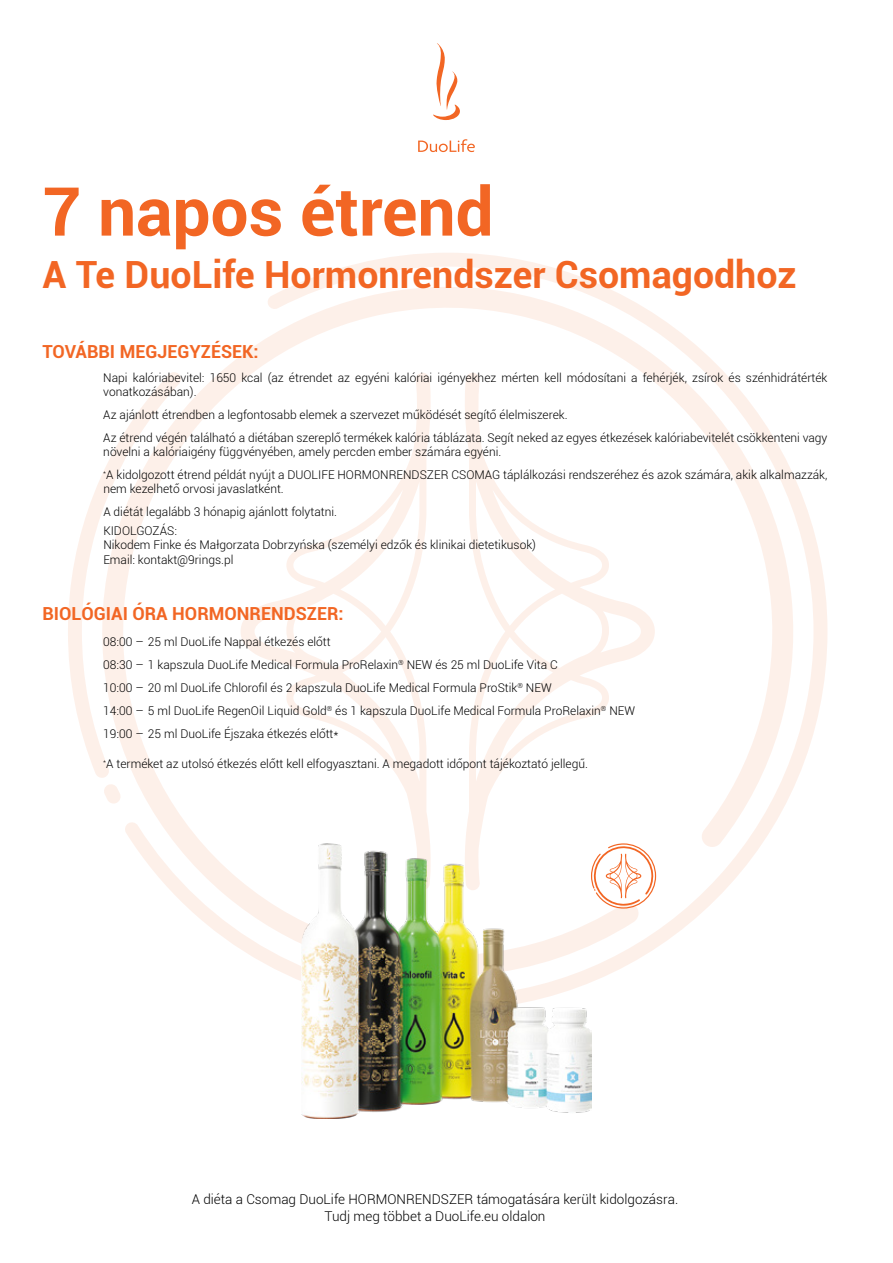
<style>
.page{position:relative;width:893px;height:1263px;background:#fff}
.page>*{position:absolute;margin:0;border:0;box-sizing:border-box;transform-origin:0 0}
.t1{font:700 67.5px "Roboto";color:#f26624}
.t2{font:700 37.5px "Roboto";color:#f26624}
.t3{font:700 18px "Roboto";color:#f26624}
.t4{font:300 13.5px/16.2px "Roboto";color:#000;text-align:center}
.t5{font:300 12px/23px "Roboto";color:#000}
</style>
<div class="page">
<svg style="left:68px;top:253px;width:759px;height:729px"></svg>
<svg style="left:418px;top:139px;width:57px;height:13px"></svg>
<svg style="left:433px;top:43px;width:27px;height:77px"></svg>
<svg style="left:592px;top:843px;width:64px;height:65px"></svg>
<img style="left:301px;top:843px;width:291px;height:276px">
<h1 class="t1" style="left:43px;top:164px;width:453px">7 napos étrend</h1>
<h2 class="t2" style="left:43px;top:249px;width:756px">A Te DuoLife Hormonrendszer Csomagodhoz</h2>
<h3 class="t3" style="left:43px;top:339px;width:218px">TOVÁBBI MEGJEGYZÉSEK:</h3>
<p class="t5" style="left:103px;top:370px;width:726px;line-height:14.4px">Napi kalóriabevitel: 1650 kcal (az étrendet az egyéni kalóriai igényekhez mérten kell módosítani a fehérjék, zsírok és szénhidrátérték vonatkozásában).</p>
<p class="t5" style="left:103px;top:403px;width:726px">Az ajánlott étrendben a legfontosabb elemek a szervezet működését segítő élelmiszerek.<br>Az étrend végén található a diétában szereplő termékek kalória táblázata. Segít neked az egyes étkezések kalóriabevitelét csökkenteni vagy</p>
<p class="t5" style="left:103px;top:440px;width:726px">növelni a kalóriaigény függvényében, amely percden ember számára egyéni.<br><sup>*</sup>A kidolgozott étrend példát nyújt a DUOLIFE HORMONRENDSZER CSOMAG táplálkozási rendszeréhez és azok számára, akik alkalmazzák,</p>
<p class="t5" style="left:103px;top:477px;width:235px">nem kezelhető orvosi javaslatként.<br>A diétát legalább 3 hónapig ajánlott folytatni.</p>
<p class="t5" style="left:103px;top:523px;width:434px;line-height:14.4px">KIDOLGOZÁS:<br>Nikodem Finke és Małgorzata Dobrzyńska (személyi edzők és klinikai dietetikusok)<br>Email: kontakt@9rings.pl</p>
<h3 class="t3" style="left:43px;top:600px;width:303px">BIOLÓGIAI ÓRA HORMONRENDSZER:</h3>
<p class="t5" style="left:103px;top:630px;width:533px">08:00 – 25 ml DuoLife Nappal étkezés előtt<br>08:30 – 1 kapszula DuoLife Medical Formula ProRelaxin<sup>®</sup> NEW és 25 ml DuoLife Vita C<br>10:00 – 20 ml DuoLife Chlorofil és 2 kapszula DuoLife Medical Formula ProStik<sup>®</sup> NEW<br>14:00 – 5 ml DuoLife RegenOil Liquid Gold<sup>®</sup> és 1 kapszula DuoLife Medical Formula ProRelaxin<sup>®</sup> NEW 19:00 – 25 ml DuoLife Éjszaka étkezés előtt*</p>
<p class="t5" style="left:103px;top:752px;width:486px"><sup>*</sup>A terméket az utolsó étkezés előtt kell elfogyasztani. A megadott időpont tájékoztató jellegű.</p>
<p class="t4" style="left:192px;top:1191px;width:488px">A diéta a Csomag DuoLife HORMONRENDSZER támogatására került kidolgozásra.<br>Tudj meg többet a DuoLife.eu oldalon</p>
</div>
